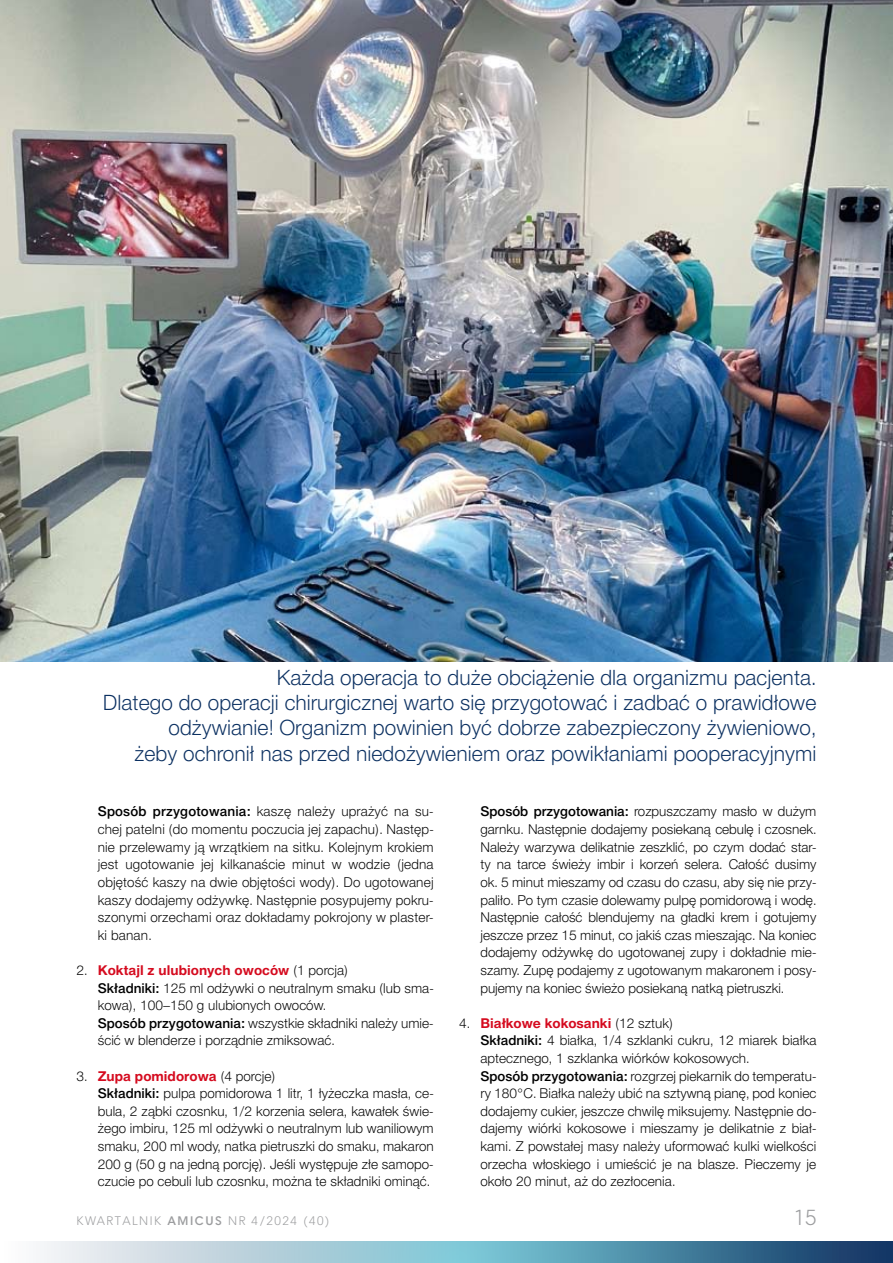
<style>
.page{position:relative;width:893px;height:1263px;background:#fff}
.page>*{position:absolute;margin:0;border:0;box-sizing:border-box;transform-origin:0 0}
.t1{font:21px/25.2px "Switzer EFN Light";color:#0b3061;text-align:right}
.t2{font:21px "Straight EFN";color:#9c9d9f}
.t3{font:13.5px/17.5px "Switzer EFN Light";color:#000;text-align:justify}
.t4{font:700 13.5px "Switzer EFN";color:#d50b1f}
.t5{font:12px "Straight EFN";letter-spacing:.13em;color:#9c9d9f}
.t6{font:700 12px "Straight EFN";letter-spacing:.13em;color:#9c9d9f}
.s1{font-family:"Switzer EFN Medium"}
.s2{font-family:"Switzer EFN Light";font-weight:400;color:#000}
.s3{font-weight:400}
</style>
<div class="page">
<svg style="left:40px;top:1242px;width:853px;height:21px;background:#7eaabe"></svg>
<img style="left:0;top:0;width:893px;height:661px">
<p class="t1" style="left:103px;top:665px;width:715px">Każda operacja to duże obciążenie dla organizmu pacjenta.<br>Dlatego do operacji chirurgicznej warto się przygotować i zadbać o prawidłowe odżywianie! Organizm powinien być dobrze zabezpieczony żywieniowo,<br>żeby ochronił nas przed niedożywieniem oraz powikłaniami pooperacyjnymi</p>
<p class="t3" style="left:98px;top:803px;width:337px"><span class="s1">Sposób przygotowania:</span> kaszę należy uprażyć na su&shy;chej patelni (do momentu poczucia jej zapachu). Następ&shy;nie przelewamy ją wrzątkiem na sitku. Kolejnym krokiem jest ugotowanie jej kilkanaście minut w wodzie (jedna objętość kaszy na dwie objętości wody). Do ugotowanej kaszy dodajemy odżywkę. Następnie posypujemy pokru&shy;szonymi orzechami oraz dokładamy pokrojony w plaster&shy;ki banan.</p>
<p class="t4" style="left:77px;top:962px;width:273px"><span class="s2">2.</span> Koktajl z ulubionych owoców <span class="s2">(1 porcja)</span></p>
<p class="t3" style="left:98px;top:979px;width:337px;text-align:left"><span class="s1">Składniki:</span> 125 ml odżywki o neutralnym smaku (lub sma&shy;kowa), 100–150 g ulubionych owoców.<br><span class="s1">Sposób przygotowania:</span> wszystkie składniki należy umie&shy;ścić w blenderze i porządnie zmiksować.</p>
<p class="t4" style="left:77px;top:1068px;width:201px"><span class="s2">3.</span> Zupa pomidorowa <span class="s2">(4 porcje)</span></p>
<p class="t3" style="left:98px;top:1084px;width:337px"><span class="s1">Składniki:</span> pulpa pomidorowa 1 litr, 1 łyżeczka masła, ce&shy;bula, 2 ząbki czosnku, 1/2 korzenia selera, kawałek świe&shy;żego imbiru, 125 ml odżywki o neutralnym lub waniliowym smaku, 200 ml wody, natka pietruszki do smaku, makaron 200 g (50 g na jedną porcję). Jeśli występuje złe samopo&shy;czucie po cebuli lub czosnku, można te składniki ominąć.</p>
<p class="t3" style="left:480px;top:803px;width:337px"><span class="s1">Sposób przygotowania:</span> rozpuszczamy masło w dużym garnku. Następnie dodajemy posiekaną cebulę i czosnek.<br>Należy warzywa delikatnie zeszklić, po czym dodać star&shy;ty na tarce świeży imbir i korzeń selera. Całość dusimy ok. 5 minut mieszamy od czasu do czasu, aby się nie przy&shy;paliło. Po tym czasie dolewamy pulpę pomidorową i wodę.<br>Następnie całość blendujemy na gładki krem i gotujemy jeszcze przez 15 minut, co jakiś czas mieszając. Na koniec dodajemy odżywkę do ugotowanej zupy i dokładnie mie&shy;szamy. Zupę podajemy z ugotowanym makaronem i posy&shy;pujemy na koniec świeżo posiekaną natką pietruszki.</p>
<p class="t4" style="left:459px;top:1015px;width:215px"><span class="s2">4.</span> Białkowe kokosanki <span class="s2">(12 sztuk)</span></p>
<p class="t3" style="left:480px;top:1032px;width:337px;text-align:left"><span class="s1">Składniki:</span> 4 białka, 1/4 szklanki cukru, 12 miarek białka aptecznego, 1 szklanka wiórków kokosowych.<br><span class="s1">Sposób przygotowania:</span> rozgrzej piekarnik do temperatu&shy;ry 180°C. Białka należy ubić na sztywną pianę, pod koniec dodajemy cukier, jeszcze chwilę miksujemy. Następnie do&shy;dajemy wiórki kokosowe i mieszamy je delikatnie z biał&shy;kami. Z powstałej masy należy uformować kulki wielkości orzecha włoskiego i umieścić je na blasze. Pieczemy je około 20 minut, aż do zezłocenia.</p>
<p class="t5" style="left:77px;top:1213px;width:18px">KWARTALNI</p>
<p class="t6" style="left:154px;top:1213px;width:83px"><span class="s3">K</span> AMICUS <span class="s3">NR</span></p>
<p class="t5" style="left:252px;top:1213px;width:79px">4/2024 (40)</p>
<h1 class="t2" style="left:794px;top:1205px;width:24px">15</h1>
</div>
